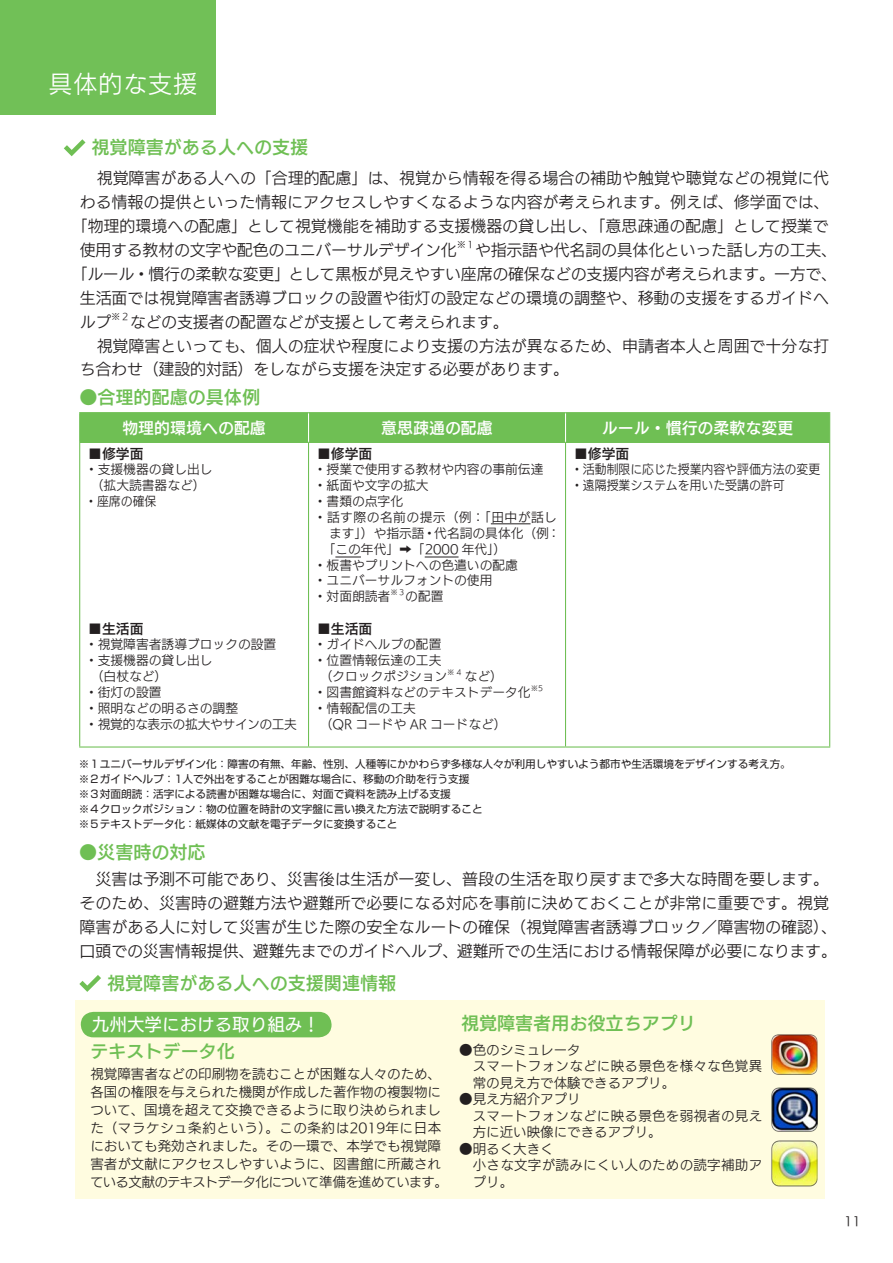
<style>
.page{position:relative;width:893px;height:1263px;background:#fff}
.page>*{position:absolute;margin:0;border:0;box-sizing:border-box;transform-origin:0 0}
.t1{font:24px "UD Kakugo Small Pr 6 R";letter-spacing:.04em;color:#fff}
.t2{font:18px "UD Kakugo Small Pr 6 DB";color:#6fbf54}
.t3{font:17.55px "UD Kakugo Small Pr 6 M";color:#fff}
.t4{font:15.9px/23.9px "UD Kakugo Small Pr 6 R";color:#231f20}
.t5{font:15.9px "UD Kakugo Small Pr 6 DB";color:#fff}
.t6{font:13.8px "UD Kakugo Small Pr 6 DB";color:#231f20}
.t7{font:13.5px/18px "UD Kakugo Small Pr 6 R";color:#231f20}
.t8{font:13.5px/16.5px "UD Kakugo Small Pr 6 R";letter-spacing:.02em;color:#231f20}
.t9{font:12.75px/15.9px "UD Kakugo Small Pr 6 R";color:#231f20}
.t10{font:12.75px/15.9px "UD Kakugo Small Pr 6 R";color:#231f20;scale:.93 1}
.t11{font:12.75px "UD Kakugo Small Pr 6 R";letter-spacing:.035em;color:#231f20}
.t12{font:12.75px "UD Kakugo Small Pr 6 R";letter-spacing:-.02em;color:#231f20}
.t13{font:10.65px/14.9px "Shin Go Pro";color:#231f20}
.t14{font:9.3px "UD Kakugo Small Pr 6 R";color:#231f20}
.t15{font:7.5px "UD Kakugo Small Pr 6 R";color:#231f20}
</style>
<div class="page">
<div style="left:0;top:0;width:215px;height:115px;background:#71c057"></div>
<hr style="left:79px;top:443px;width:1px;height:303px;background:#6fbf54">
<hr style="left:308px;top:443px;width:1px;height:303px;background:#6fbf54">
<hr style="left:79px;top:746px;width:230px;height:1px;background:#6fbf54">
<hr style="left:309px;top:746px;width:256px;height:1px;background:#6fbf54">
<hr style="left:565px;top:443px;width:1px;height:303px;background:#6fbf54">
<hr style="left:829px;top:443px;width:1px;height:303px;background:#6fbf54">
<hr style="left:565px;top:746px;width:265px;height:1px;background:#6fbf54">
<hr style="left:79px;top:412px;width:230px;height:1px;background:#6fbf54">
<hr style="left:309px;top:412px;width:256px;height:1px;background:#6fbf54">
<hr style="left:565px;top:412px;width:265px;height:1px;background:#6fbf54">
<div style="left:79px;top:413px;width:751px;height:29px;background:#6fbf54"></div>
<hr style="left:79px;top:442px;width:230px;height:1px;background:#6fbf54">
<hr style="left:309px;top:442px;width:256px;height:1px;background:#6fbf54">
<hr style="left:565px;top:442px;width:265px;height:1px;background:#6fbf54">
<hr style="left:491px;top:523px;width:40px;height:1px;background:#231f20">
<svg style="left:335px;top:557px;width:26px;height:1px"></svg>
<hr style="left:425px;top:557px;width:34px;height:1px;background:#231f20">
<svg style="left:64px;top:139px;width:21px;height:17px"></svg>
<div style="left:75px;top:1000px;width:750px;height:199px;background:#fffce0"></div>
<svg style="left:79px;top:975px;width:22px;height:17px"></svg>
<img style="left:771px;top:1034px;width:47px;height:41px">
<img style="left:771px;top:1087px;width:47px;height:44px">
<img style="left:771px;top:1141px;width:47px;height:46px">
<div style="left:81px;top:1012px;width:251px;height:25px;background:#6fbf54;border-radius:13px"></div>
<h1 class="t1" style="left:49px;top:70px;width:150px">具体的な支援</h1>
<p class="t2" style="left:92px;top:137px;width:218px">視覚障害がある人への支援</p>
<p class="t4" style="left:97px;top:167px;width:734px">視覚障害がある人への「合理的配慮」は、視覚から情報を得る場合の補助や触覚や聴覚などの視覚に代</p>
<p class="t4" style="left:80px;top:191px;width:751px">わる情報の提供といった情報にアクセスしやすくなるような内容が考えられます。例えば、修学面では、</p>
<p class="t4" style="left:72px;top:215px;width:759px">「物理的環境への配慮」として視覚機能を補助する支援機器の貸し出し、「意思疎通の配慮」として授業で</p>
<p class="t4" style="left:80px;top:238px;width:379px">使用する教材の文字や配色のユニバーサルデザイン化</p>
<p class="t14" style="left:457px;top:239px;width:20px">※１</p>
<p class="t4" style="left:475px;top:238px;width:364px">や指示語や代名詞の具体化といった話し方の工夫、</p>
<p class="t4" style="left:72px;top:262px;width:767px">「ルール・慣行の柔軟な変更」として黒板が見えやすい座席の確保などの支援内容が考えられます。一方で、</p>
<p class="t4" style="left:80px;top:286px;width:751px">生活面では視覚障害者誘導ブロックの設置や街灯の設定などの環境の調整や、移動の支援をするガイドヘ</p>
<p class="t4" style="left:80px;top:310px;width:33px">ルプ</p>
<p class="t14" style="left:111px;top:311px;width:20px">※２</p>
<p class="t4" style="left:130px;top:310px;width:381px">などの支援者の配置などが支援として考えられます。</p>
<p class="t4" style="left:97px;top:334px;width:734px">視覚障害といっても、個人の症状や程度により支援の方法が異なるため、申請者本人と周囲で十分な打</p>
<p class="t4" style="left:80px;top:358px;width:491px">ち合わせ（建設的対話）をしながら支援を決定する必要があります。</p>
<p class="t2" style="left:79px;top:387px;width:182px">●合理的配慮の具体例</p>
<p class="t5" style="left:122px;top:419px;width:145px">物理的環境への配慮</p>
<p class="t5" style="left:381px;top:419px;width:113px">意思疎通の配慮</p>
<p class="t5" style="left:602px;top:419px;width:193px">ルール・慣行の柔軟な変更</p>
<p class="t6" style="left:88px;top:446px;width:57px">■修学面</p>
<p class="t9" style="left:85px;top:461px;width:129px">・支援機器の貸し出し</p>
<p class="t9" style="left:91px;top:477px;width:116px">（拡大読書器など）</p>
<p class="t10" style="left:85px;top:493px;width:78px">・座席の確保</p>
<p class="t6" style="left:317px;top:446px;width:57px">■修学面</p>
<p class="t9" style="left:314px;top:461px;width:231px">・授業で使用する教材や内容の事前伝達</p>
<p class="t9" style="left:314px;top:477px;width:116px">・紙面や文字の拡大</p>
<p class="t9" style="left:314px;top:493px;width:91px">・書類の点字化</p>
<p class="t11" style="left:314px;top:510px;width:245px">・話す際の名前の提示（例：「田中が話し</p>
<p class="t9" style="left:329px;top:525px;width:233px">ます」）や指示語・代名詞の具体化（例：</p>
<p class="t9" style="left:323px;top:541px;width:185px">「この年代」➡「2000 年代」）</p>
<p class="t9" style="left:314px;top:557px;width:206px">・板書やプリントへの色遣いの配慮</p>
<p class="t9" style="left:314px;top:573px;width:180px">・ユニバーサルフォントの使用</p>
<p class="t9" style="left:314px;top:589px;width:78px">・対面朗読者</p>
<p class="t15" style="left:390px;top:588px;width:16px">※３</p>
<p class="t9" style="left:405px;top:589px;width:40px">の配置</p>
<p class="t6" style="left:317px;top:621px;width:57px">■生活面</p>
<p class="t9" style="left:314px;top:637px;width:135px;text-align:center">・ガイドヘルプの配置・位置情報伝達の工夫（クロックポジション</p>
<p class="t6" style="left:574px;top:446px;width:57px">■修学面</p>
<p class="t10" style="left:571px;top:461px;width:269px">・活動制限に応じた授業内容や評価方法の変更・遠隔授業システムを用いた受講の許可</p>
<p class="t6" style="left:88px;top:621px;width:57px">■生活面</p>
<p class="t9" style="left:85px;top:637px;width:193px">・視覚障害者誘導ブロックの設置</p>
<p class="t9" style="left:85px;top:653px;width:129px">・支援機器の貸し出し</p>
<p class="t9" style="left:91px;top:669px;width:78px">（白杖など）</p>
<p class="t9" style="left:85px;top:685px;width:78px">・街灯の設置</p>
<p class="t9" style="left:85px;top:701px;width:155px">・照明などの明るさの調整</p>
<p class="t12" style="left:85px;top:717px;width:213px">・視覚的な表示の拡大やサインの工夫</p>
<p class="t15" style="left:447px;top:668px;width:16px">※4</p>
<p class="t9" style="left:314px;top:669px;width:218px;text-indent:151px">など）<br>・図書館資料などのテキストデータ化</p>
<p class="t15" style="left:531px;top:684px;width:14px">※5</p>
<p class="t9" style="left:320px;top:701px;width:189px;text-indent:-6px">・情報配信の工夫<br>（QR コードや AR コードなど）</p>
<p class="t13" style="left:79px;top:756px;width:714px">※１ユニバーサルデザイン化：障害の有無、年齢、性別、人種等にかかわらず多様な人々が利用しやすいよう都市や生活環境をデザインする考え方。※２ガイドヘルプ：1人で外出をすることが困難な場合に、移動の介助を行う支援<br>※３対面朗読：活字による読書が困難な場合に、対面で資料を読み上げる支援<br>※４クロックポジション：物の位置を時計の文字盤に言い換えた方法で説明すること<br>※５テキストデータ化：紙媒体の文献を電子データに変換すること</p>
<p class="t2" style="left:79px;top:842px;width:128px">●災害時の対応</p>
<p class="t4" style="left:80px;top:868px;width:759px">　災害は予測不可能であり、災害後は生活が一変し、普段の生活を取り戻すまで多大な時間を要します。そのため、災害時の避難方法や避難所で必要になる対応を事前に決めておくことが非常に重要です。視覚障害がある人に対して災害が生じた際の安全なルートの確保（視覚障害者誘導ブロック／障害物の確認）、口頭での災害情報提供、避難先までのガイドヘルプ、避難所での生活における情報保障が必要になります。</p>
<p class="t2" style="left:107px;top:973px;width:291px">視覚障害がある人への支援関連情報</p>
<p class="t3" style="left:92px;top:1015px;width:230px">九州大学における取り組み！</p>
<p class="t2" style="left:461px;top:1013px;width:236px">視覚障害者用お役立ちアプリ</p>
<p class="t2" style="left:90px;top:1041px;width:146px">テキストデータ化</p>
<p class="t7" style="left:90px;top:1065px;width:359px">視覚障害者などの印刷物を読むことが困難な人々のため、各国の権限を与えられた機関が作成した著作物の複製物について、国境を超えて交換できるように取り決められました（マラケシュ条約という）。この条約は2019年に日本においても発効されました。その一環で、本学でも視覚障害者が文献にアクセスしやすいように、図書館に所蔵されている文献のテキストデータ化について準備を進めています。</p>
<p class="t7" style="left:473px;top:1042px;width:291px;line-height:16.5px;text-indent:-14px">●色のシミュレータ<br>スマートフォンなどに映る景色を様々な色覚異常の見え方で体験できるアプリ。</p>
<p class="t8" style="left:473px;top:1091px;width:291px;text-indent:-14px">●見え方紹介アプリ<br>スマートフォンなどに映る景色を弱視者の見え方に近い映像にできるアプリ。</p>
<p class="t8" style="left:473px;top:1141px;width:291px;text-indent:-14px">●明るく大きく<br>小さな文字が読みにくい人のための読字補助アプリ。</p>
<p class="t9" style="left:844px;top:1214px;width:18px">11</p>
</div>
